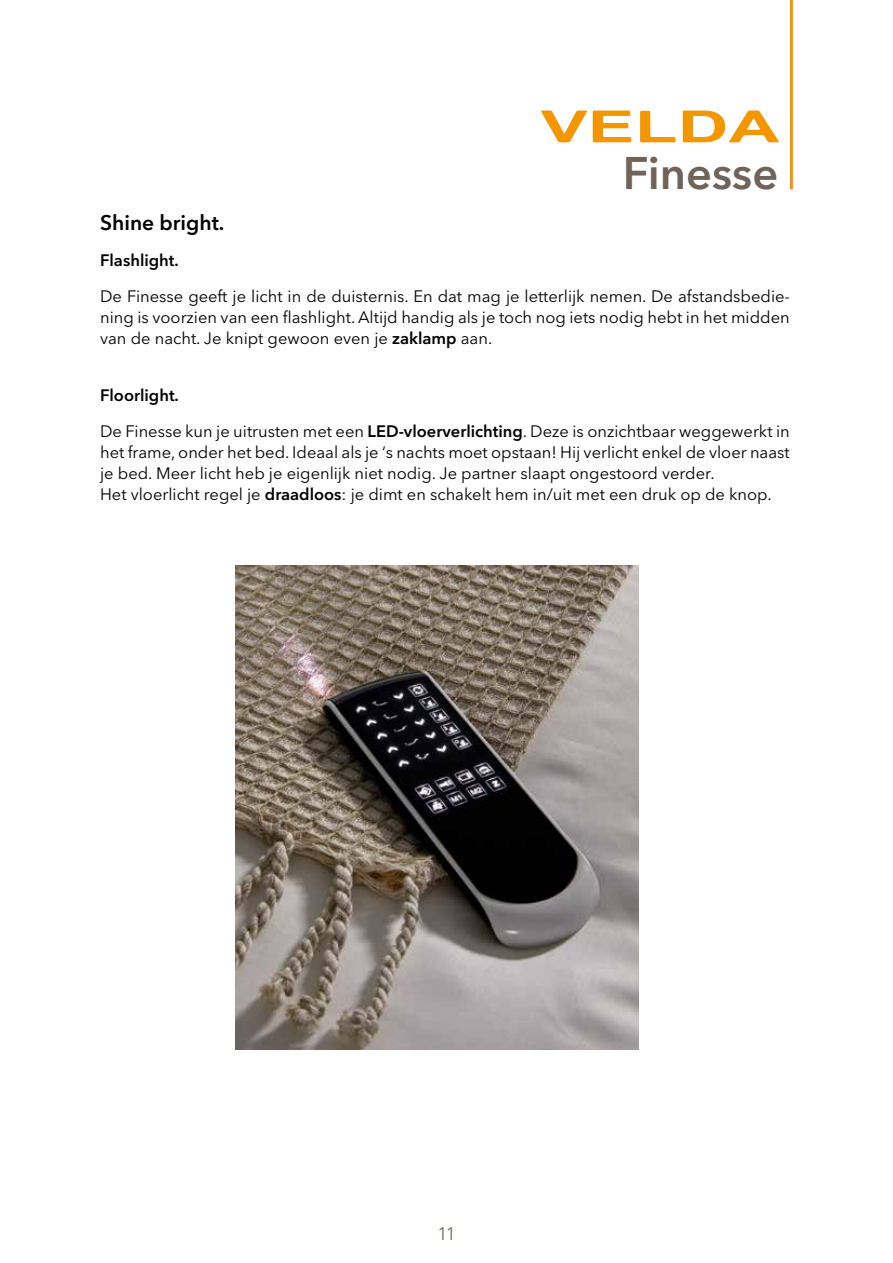
<style>
.page{position:relative;width:893px;height:1263px;background:#fff}
.page>*{position:absolute;margin:0;border:0;box-sizing:border-box;transform-origin:0 0}
.t1{font:600 45.3px "Avenir Next LT Pro";color:#70635a}
.t2{font:600 21px "Avenir Next LT Pro";color:#000}
.t3{font:condensed 18px "Avenir Next LT Pro";color:#70635a}
.t4{font:16.5px/21px "Avenir Next LT Pro";color:#000}
.t5{font:600 16.5px "Avenir Next LT Pro";color:#000}
.s1{font-weight:600}
</style>
<div class="page">
<img style="left:235px;top:565px;width:403px;height:484px">
<hr style="left:790px;top:0;width:3px;height:189px;background:#f49600">
<svg style="left:593px;top:111px;width:38px;height:31px"></svg>
<svg style="left:640px;top:111px;width:36px;height:31px"></svg>
<svg style="left:683px;top:111px;width:96px;height:31px"></svg>
<svg style="left:541px;top:111px;width:46px;height:31px"></svg>
<h1 class="t1" style="left:623px;top:146px;width:157px">Finesse</h1>
<p class="t2" style="left:100px;top:210px;width:126px">Shine bright.</p>
<p class="t5" style="left:100px;top:250px;width:80px">Flashlight.</p>
<p class="t4" style="left:100px;top:285px;width:691px;text-align:justify">De Finesse geeft je licht in de duisternis. En dat mag je letterlijk nemen. De afstandsbedie&shy;ning is voorzien van een flashlight. Altijd handig als je toch nog iets nodig hebt in het midden van de nacht. Je knipt gewoon even je <span class="s1">zaklamp</span> aan.</p>
<p class="t4" style="left:100px;top:377px;width:691px;line-height:36px"><span class="s1">Floorlight.<br></span>De Finesse kun je uitrusten met een <span class="s1">LED-vloerverlichting</span>. Deze is onzichtbaar weggewerkt in</p>
<p class="t4" style="left:100px;top:441px;width:691px">het frame, onder het bed. Ideaal als je ‘s nachts moet opstaan! Hij verlicht enkel de vloer naast je bed. Meer licht heb je eigenlijk niet nodig. Je partner slaapt ongestoord verder.<br>Het vloerlicht regel je <span class="s1">draadloos</span>: je dimt en schakelt hem in/uit met een druk op de knop.</p>
<p class="t3" style="left:438px;top:1223px;width:18px">11</p>
</div>
